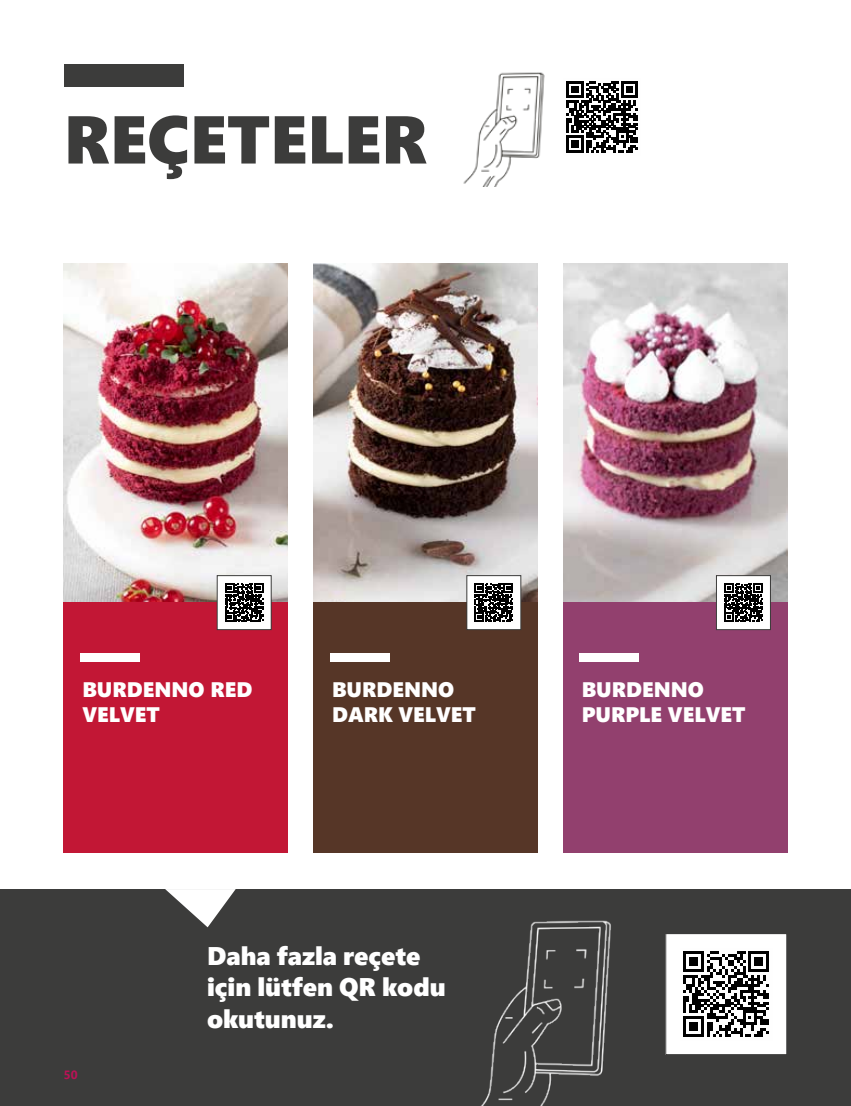
<style>
.page{position:relative;width:851px;height:1106px;background:#fff}
.page>*{position:absolute;margin:0;border:0;box-sizing:border-box;transform-origin:0 0}
.t1{font:900 67.5px "Segoe Pro";color:#3c3c3b}
.t2{font:900 25.5px/31.5px "Segoe Pro";color:#fff}
.t3{font:21px/25.2px "Segoe UI Black";color:#fff}
.t4{font:700 12px "Segoe Pro";color:#b91356}
</style>
<div class="page">
<img style="left:563px;top:264px;width:224px;height:338px">
<img style="left:64px;top:264px;width:224px;height:338px">
<img style="left:313px;top:264px;width:224px;height:338px">
<div style="left:563px;top:602px;width:224px;height:251px;background:#92406e"></div>
<div style="left:64px;top:602px;width:224px;height:251px;background:#c21735"></div>
<div style="left:313px;top:602px;width:224px;height:251px;background:#563627"></div>
<div style="left:579px;top:653px;width:60px;height:9px;background:#fff"></div>
<div style="left:80px;top:653px;width:60px;height:9px;background:#fff"></div>
<div style="left:330px;top:653px;width:59px;height:9px;background:#fff"></div>
<div style="left:0;top:889px;width:850px;height:217px;background:#3c3c3b"></div>
<svg style="left:165px;top:889px;width:71px;height:38px"></svg>
<img style="left:481px;top:920px;width:130px;height:186px">
<div style="left:716px;top:575px;width:54px;height:54px;background:#fff"></div>
<svg style="left:762px;top:583px;width:1px;height:38px"></svg>
<svg style="left:724px;top:583px;width:38px;height:39px"></svg>
<div style="left:716px;top:575px;width:54px;height:55px;border:1px solid #3c3c3b"></div>
<div style="left:217px;top:575px;width:54px;height:54px;background:#fff"></div>
<svg style="left:263px;top:583px;width:1px;height:38px"></svg>
<svg style="left:225px;top:583px;width:38px;height:39px"></svg>
<div style="left:217px;top:575px;width:54px;height:55px;border:1px solid #3c3c3b"></div>
<div style="left:467px;top:575px;width:53px;height:54px;background:#fff"></div>
<svg style="left:474px;top:583px;width:39px;height:39px"></svg>
<div style="left:466px;top:575px;width:55px;height:55px;border:1px solid #3c3c3b"></div>
<div style="left:64px;top:65px;width:120px;height:22px;background:#3c3c3b"></div>
<img style="left:463px;top:72px;width:82px;height:114px">
<svg style="left:566px;top:81px;width:72px;height:71px"></svg>
<div style="left:665px;top:933px;width:121px;height:121px;background:#fff"></div>
<svg style="left:683px;top:951px;width:86px;height:86px"></svg>
<div style="left:665px;top:933px;width:122px;height:122px;border:1px solid #3c3c3b"></div>
<h1 class="t1" style="left:64px;top:92px;width:365px">REÇETELER</h1>
<p class="t3" style="left:82px;top:676px;width:171px">BURDENNO RED<br>VELVET</p>
<p class="t3" style="left:332px;top:676px;width:145px">BURDENNO<br>DARK VELVET</p>
<p class="t4" style="left:64px;top:1065px;width:15px">50</p>
<p class="t2" style="left:207px;top:939px;width:240px">Daha fazla reçete için lütfen QR kodu okutunuz.</p>
<p class="t3" style="left:581px;top:676px;width:165px">BURDENNO<br>PURPLE VELVET</p>
</div>
